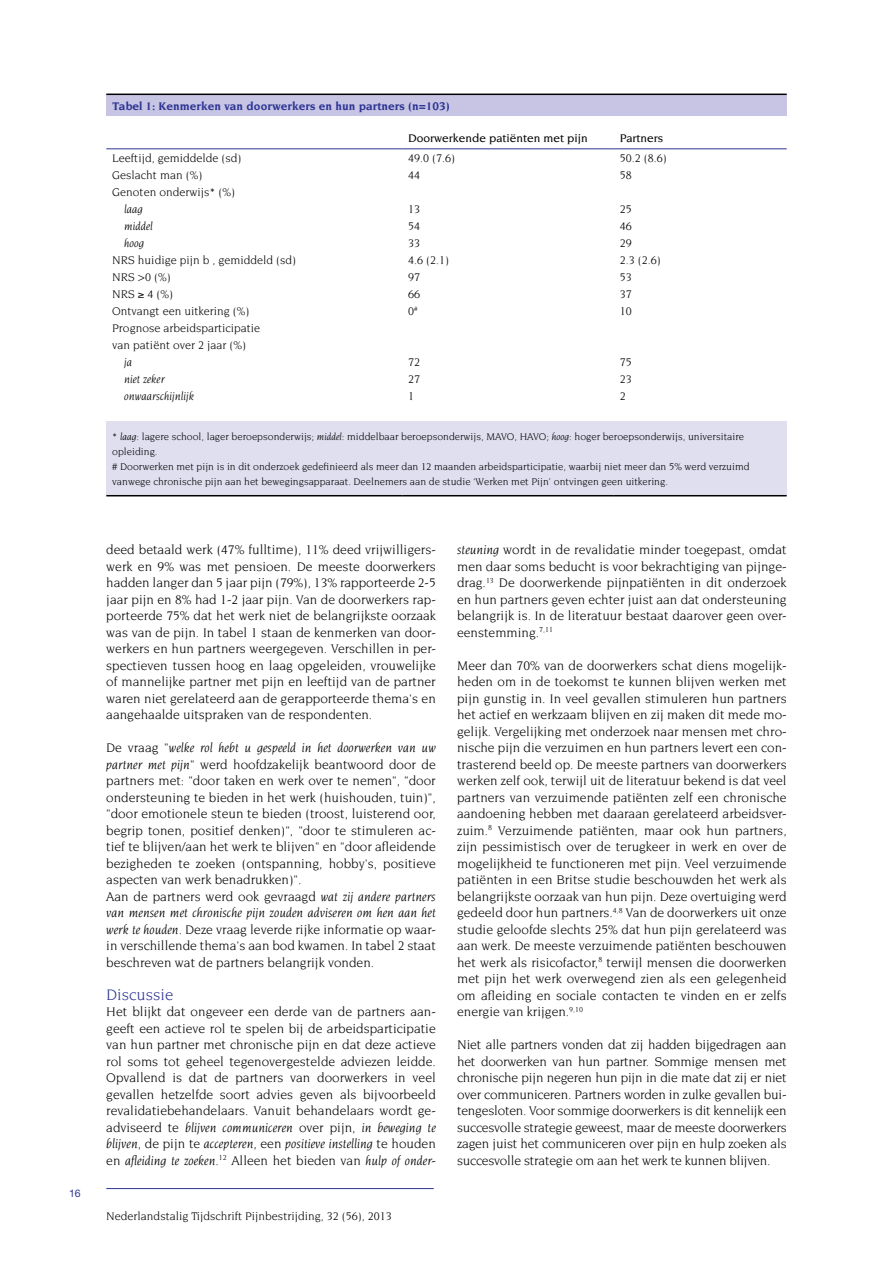
<style>
.page{position:relative;width:893px;height:1263px;background:#fff}
.page>*{position:absolute;margin:0;border:0;box-sizing:border-box;transform-origin:0 0}
.t1{font:16.5px "Novarese";color:#2d3494}
.t2{font:13.5px/16.5px "Novarese";color:#000;text-align:justify}
.t3{font:12px/17px "Novarese";color:#000}
.t4{font:700 12px "Novarese";color:#2d3494}
.t5{font:italic 12px "Novarese";color:#000}
.t6{font:500 12px "Novarese";color:#000}
.t7{font:10.5px/15px "Novarese";color:#000}
.t8{font:10.5px "Helvetica Neue";color:#2d3494}
.s1{font-style:italic}
</style>
<div class="page">
<hr style="left:106px;top:1188px;width:328px;height:1px;background:#2d3494">
<div style="left:106px;top:94px;width:681px;height:22px;background:#c7c5e3"></div>
<hr style="left:106px;top:94px;width:681px;height:1px;background:#000">
<div style="left:106px;top:421px;width:681px;height:75px;background:#e0dff0"></div>
<hr style="left:106px;top:495px;width:296px;height:1px;background:#000">
<hr style="left:402px;top:495px;width:212px;height:1px;background:#000">
<hr style="left:614px;top:495px;width:173px;height:1px;background:#000">
<hr style="left:106px;top:148px;width:296px;height:1px;background:#2d3494">
<hr style="left:402px;top:148px;width:212px;height:1px;background:#2d3494">
<hr style="left:614px;top:148px;width:173px;height:1px;background:#2d3494">
<p class="t8" style="left:69px;top:1187px;width:13px">16</p>
<p class="t4" style="left:112px;top:99px;width:339px">Tabel 1: Kenmerken van doorwerkers en hun partners (n=103)</p>
<p class="t6" style="left:408px;top:131px;width:181px">Doorwerkende patiënten met pijn</p>
<p class="t6" style="left:620px;top:131px;width:45px">Partners</p>
<p class="t3" style="left:112px;top:150px;width:131px">Leeftijd, gemiddelde (sd)</p>
<p class="t3" style="left:408px;top:150px;width:49px">49.0 (7.6)</p>
<p class="t3" style="left:620px;top:150px;width:49px">50.2 (8.6)</p>
<p class="t3" style="left:112px;top:167px;width:92px">Geslacht man (%)</p>
<p class="t3" style="left:408px;top:167px;width:13px">44</p>
<p class="t3" style="left:620px;top:167px;width:13px">58</p>
<p class="t3" style="left:112px;top:184px;width:124px">Genoten onderwijs* (%)</p>
<p class="t5" style="left:124px;top:203px;width:20px">laag</p>
<p class="t3" style="left:408px;top:201px;width:13px">13</p>
<p class="t3" style="left:620px;top:201px;width:13px">25</p>
<p class="t5" style="left:124px;top:220px;width:30px">middel</p>
<p class="t3" style="left:408px;top:218px;width:13px">54</p>
<p class="t3" style="left:620px;top:218px;width:13px">46</p>
<p class="t5" style="left:124px;top:237px;width:21px">hoog</p>
<p class="t3" style="left:408px;top:235px;width:13px">33</p>
<p class="t3" style="left:620px;top:235px;width:13px">29</p>
<p class="t3" style="left:112px;top:252px;width:185px">NRS huidige pijn b , gemiddeld (sd)</p>
<p class="t3" style="left:408px;top:252px;width:43px">4.6 (2.1)</p>
<p class="t3" style="left:620px;top:252px;width:43px">2.3 (2.6)</p>
<p class="t3" style="left:112px;top:269px;width:60px">NRS &gt;0 (%)</p>
<p class="t3" style="left:408px;top:269px;width:13px">97</p>
<p class="t3" style="left:620px;top:269px;width:13px">53</p>
<p class="t3" style="left:112px;top:286px;width:62px">NRS ≥ 4 (%)</p>
<p class="t3" style="left:408px;top:286px;width:13px">66</p>
<p class="t3" style="left:620px;top:286px;width:13px">37</p>
<p class="t3" style="left:112px;top:303px;width:139px">Ontvangt een uitkering (%)</p>
<p class="t3" style="left:408px;top:303px;width:11px">0<sup>#</sup></p>
<p class="t3" style="left:620px;top:303px;width:13px">10</p>
<p class="t3" style="left:112px;top:320px;width:149px">Prognose arbeidsparticipatie van patiënt over 2 jaar (%)</p>
<p class="t5" style="left:124px;top:356px;width:9px">ja</p>
<p class="t3" style="left:408px;top:354px;width:13px">72</p>
<p class="t3" style="left:620px;top:354px;width:13px">75</p>
<p class="t5" style="left:124px;top:373px;width:42px">niet zeker</p>
<p class="t3" style="left:408px;top:371px;width:13px">27</p>
<p class="t3" style="left:620px;top:371px;width:13px">23</p>
<p class="t5" style="left:124px;top:390px;width:71px">onwaarschijnlijk</p>
<p class="t3" style="left:408px;top:388px;width:7px">1</p>
<p class="t3" style="left:620px;top:388px;width:7px">2</p>
<p class="t7" style="left:112px;top:429px;width:639px">* <span class="s1">laag</span>: lagere school, lager beroepsonderwijs; <span class="s1">middel</span>: middelbaar beroepsonderwijs, MAVO, HAVO; <span class="s1">hoog</span>: hoger beroepsonderwijs, universitaire opleiding.<br># Doorwerken met pijn is in dit onderzoek gedefinieerd als meer dan 12 maanden arbeidsparticipatie, waarbij niet meer dan 5% werd verzuimd vanwege chronische pijn aan het bewegingsapparaat. Deelnemers aan de studie ‘Werken met Pijn’ ontvingen geen uitkering.</p>
<p class="t2" style="left:106px;top:541px;width:331px">deed betaald werk (47% fulltime), 11% deed vrijwilligers&shy;werk en 9% was met pensioen. De meeste doorwerkers hadden langer dan 5 jaar pijn (79%), 13% rapporteerde 2-5 jaar pijn en 8% had 1-2 jaar pijn. Van de doorwerkers rap&shy;porteerde 75% dat het werk niet de belangrijkste oorzaak was van de pijn. In tabel 1 staan de kenmerken van door&shy;werkers en hun partners weergegeven. Verschillen in per&shy;spectieven tussen hoog en laag opgeleiden, vrouwelijke of mannelijke partner met pijn en leeftijd van de partner waren niet gerelateerd aan de gerapporteerde thema's en aangehaalde uitspraken van de respondenten.</p>
<p class="t2" style="left:106px;top:739px;width:331px;text-align:left">De vraag "<span class="s1">welke rol hebt u gespeeld in het doorwerken van uw partner met pijn</span>" werd hoofdzakelijk beantwoord door de partners met: "door taken en werk over te nemen", "door ondersteuning te bieden in het werk (huishouden, tuin)", "door emotionele steun te bieden (troost, luisterend oor, begrip tonen, positief denken)", "door te stimuleren ac&shy;tief te blijven/aan het werk te blijven" en "door afleidende bezigheden te zoeken (ontspanning, hobby's, positieve aspecten van werk benadrukken)".<br>Aan de partners werd ook gevraagd <span class="s1">wat zij andere partners van mensen met chronische pijn zouden adviseren om hen aan het werk te houden</span>. Deze vraag leverde rijke informatie op waar&shy;in verschillende thema's aan bod kwamen. In tabel 2 staat beschreven wat de partners belangrijk vonden.</p>
<p class="t1" style="left:106px;top:985px;width:68px">Discussie</p>
<p class="t2" style="left:106px;top:1003px;width:331px">Het blijkt dat ongeveer een derde van de partners aan&shy;geeft een actieve rol te spelen bij de arbeidsparticipatie van hun partner met chronische pijn en dat deze actieve rol soms tot geheel tegenovergestelde adviezen leidde.<br>Opvallend is dat de partners van doorwerkers in veel gevallen hetzelfde soort advies geven als bijvoorbeeld revalidatiebehandelaars. Vanuit behandelaars wordt ge&shy;adviseerd te <span class="s1">blijven communiceren</span> over pijn, <span class="s1">in beweging te blijven</span>, de pijn te <span class="s1">accepteren</span>, een <span class="s1">positieve instelling</span> te houden en <span class="s1">afleiding te zoeken</span>.<sup>12</sup> Alleen het bieden van <span class="s1">hulp of onder-</span></p>
<p class="t3" style="left:106px;top:1207px;width:287px">Nederlandstalig Tijdschrift Pijnbestrijding, 32 (56), 2013</p>
<p class="t2" style="left:457px;top:541px;width:331px"><span class="s1">steuning</span> wordt in de revalidatie minder toegepast, omdat men daar soms beducht is voor bekrachtiging van pijnge&shy;drag.<sup>13</sup> De doorwerkende pijnpatiënten in dit onderzoek en hun partners geven echter juist aan dat ondersteuning belangrijk is. In de literatuur bestaat daarover geen over&shy;eenstemming.<sup>7,11</sup></p>
<p class="t2" style="left:457px;top:657px;width:331px">Meer dan 70% van de doorwerkers schat diens mogelijk&shy;heden om in de toekomst te kunnen blijven werken met pijn gunstig in. In veel gevallen stimuleren hun partners het actief en werkzaam blijven en zij maken dit mede mo&shy;gelijk. Vergelijking met onderzoek naar mensen met chro&shy;nische pijn die verzuimen en hun partners levert een con&shy;trasterend beeld op. De meeste partners van doorwerkers werken zelf ook, terwijl uit de literatuur bekend is dat veel partners van verzuimende patiënten zelf een chronische aandoening hebben met daaraan gerelateerd arbeidsver&shy;zuim.<sup>8</sup> Verzuimende patiënten, maar ook hun partners, zijn pessimistisch over de terugkeer in werk en over de mogelijkheid te functioneren met pijn. Veel verzuimende patiënten in een Britse studie beschouwden het werk als belangrijkste oorzaak van hun pijn. Deze overtuiging werd gedeeld door hun partners.<sup>4,8</sup> Van de doorwerkers uit onze studie geloofde slechts 25% dat hun pijn gerelateerd was aan werk. De meeste verzuimende patiënten beschouwen het werk als risicofactor,<sup>8</sup> terwijl mensen die doorwerken met pijn het werk overwegend zien als een gelegenheid om afleiding en sociale contacten te vinden en er zelfs energie van krijgen.<sup>9,10</sup></p>
<p class="t2" style="left:457px;top:1036px;width:331px">Niet alle partners vonden dat zij hadden bijgedragen aan het doorwerken van hun partner. Sommige mensen met chronische pijn negeren hun pijn in die mate dat zij er niet over communiceren. Partners worden in zulke gevallen bui&shy;tengesloten. Voor sommige doorwerkers is dit kennelijk een succesvolle strategie geweest, maar de meeste doorwerkers zagen juist het communiceren over pijn en hulp zoeken als succesvolle strategie om aan het werk te kunnen blijven.</p>
</div>
